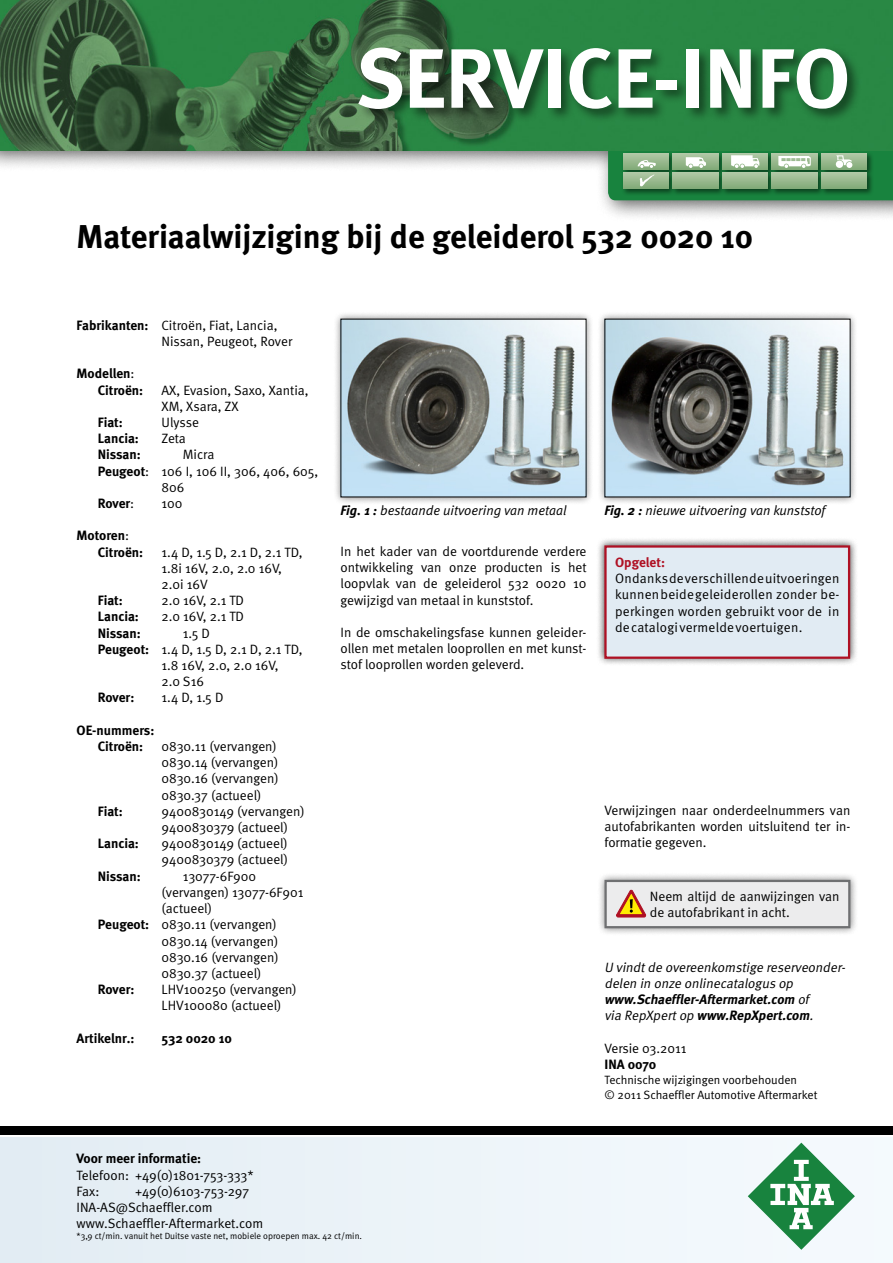
<style>
.page{position:relative;width:893px;height:1263px;background:#fff}
.page>*{position:absolute;margin:0;border:0;box-sizing:border-box;transform-origin:0 0}
.t1{font:700 84px "Meta";color:#fff}
.t2{font:700 33px "Meta";color:#000}
.t3{font:13.5px/16.2px "Meta Normal";color:#000}
.t4{font:700 13.5px/16.2px "Meta";color:#000}
.t5{font:italic 13.5px "Meta Normal";color:#000}
.t6{font:italic 13.5px/16.2px "Meta Normal";color:#000}
.t7{font:italic 700 13.5px/16.2px "Meta";color:#000}
.t8{font:700 13.5px "Meta";letter-spacing:-.005em;color:#af1023}
.t9{font:12px/14.4px "Meta Normal";color:#000}
.t10{font:9px "Meta Normal";color:#000}
.s1{font-family:"Meta";font-weight:700}
.s2{font-family:"Meta Normal";font-weight:400}
</style>
<div class="page">
<div style="left:0;top:1137px;width:893px;height:126px;background:#ecf3f8"></div>
<div style="left:0;top:1126px;width:893px;height:9px;background:#000"></div>
<svg style="left:748px;top:1142px;width:107px;height:108px"></svg>
<div style="left:0;top:0;width:893px;height:222px;background:#000;opacity:.6"></div>
<img style="left:0;top:0;width:893px;height:150px">
<div style="left:355px;top:45px;width:507px;height:79px;background:#000;opacity:.5"></div>
<div style="left:597px;top:872px;width:261px;height:64px;background:#000;opacity:.5"></div>
<div style="left:606px;top:881px;width:243px;height:46px;background:#ececed"></div>
<div style="left:604px;top:880px;width:246px;height:48px;border:2px solid #6f7072"></div>
<svg style="left:616px;top:890px;width:30px;height:27px"></svg>
<div style="left:333px;top:311px;width:261px;height:194px;background:#000;opacity:.5"></div>
<img style="left:342px;top:321px;width:242px;height:174px">
<div style="left:597px;top:311px;width:261px;height:194px;background:#000;opacity:.5"></div>
<img style="left:606px;top:321px;width:242px;height:174px">
<div style="left:597px;top:538px;width:261px;height:129px;background:#000;opacity:.7"></div>
<div style="left:605px;top:546px;width:244px;height:112px;background:#e1ebf3"></div>
<div style="left:604px;top:545px;width:246px;height:114px;border:2px solid #af1023"></div>
<svg style="left:608px;top:150px;width:285px;height:50px;background:#669f70"></svg>
<h1 class="t1" style="left:356px;top:25px;width:496px">SERVICE-INFO</h1>
<h2 class="t2" style="left:77px;top:215px;width:678px">Materiaalwijziging bij de geleiderol 532 0020 10</h2>
<p class="t3" style="left:162px;top:317px;width:132px;text-indent:-85px"><span class="s1">Fabrikanten:</span> Citroën, Fiat, Lancia,<br>Nissan, Peugeot, Rover</p>
<p class="t4" style="left:98px;top:365px;width:47px;text-indent:-21px">Modellen<span class="s2">:<br></span>Citroën:</p>
<p class="t3" style="left:162px;top:382px;width:148px">AX, Evasion, Saxo, Xantia,<br>XM, Xsara, ZX</p>
<p class="t4" style="left:98px;top:414px;width:27px">Fiat:</p>
<p class="t3" style="left:162px;top:414px;width:39px">Ulysse</p>
<p class="t4" style="left:98px;top:430px;width:43px">Lancia:</p>
<p class="t3" style="left:162px;top:430px;width:26px">Zeta</p>
<p class="t4" style="left:98px;top:446px;width:44px">Nissan:</p>
<p class="t3" style="left:183px;top:446px;width:33px">Micra</p>
<p class="t3" style="left:98px;top:463px;width:222px"><span class="s1">Peugeot</span>: 106 I, 106 II, 306, 406, 605,</p>
<p class="t3" style="left:162px;top:479px;width:24px">806</p>
<p class="t4" style="left:98px;top:495px;width:38px">Rover<span class="s2">:</span></p>
<p class="t3" style="left:162px;top:495px;width:23px">100</p>
<p class="t4" style="left:98px;top:527px;width:47px;text-indent:-21px">Motoren<span class="s2">:<br></span>Citroën:</p>
<p class="t3" style="left:162px;top:544px;width:143px">1.4 D, 1.5 D, 2.1 D, 2.1 TD,<br>1.8i 16V, 2.0, 2.0 16V,<br>2.0i 16V</p>
<p class="t4" style="left:98px;top:592px;width:27px">Fiat:</p>
<p class="t3" style="left:162px;top:592px;width:84px">2.0 16V, 2.1 TD</p>
<p class="t4" style="left:98px;top:608px;width:43px">Lancia:</p>
<p class="t3" style="left:162px;top:608px;width:84px">2.0 16V, 2.1 TD</p>
<p class="t4" style="left:98px;top:624px;width:44px">Nissan:</p>
<p class="t3" style="left:183px;top:625px;width:29px">1.5 D</p>
<p class="t3" style="left:98px;top:641px;width:206px"><span class="s1">Peugeot:</span> 1.4 D, 1.5 D, 2.1 D, 2.1 TD,</p>
<p class="t3" style="left:162px;top:657px;width:118px">1.8 16V, 2.0, 2.0 16V,</p>
<p class="t3" style="left:162px;top:673px;width:44px">2.0 S16</p>
<p class="t4" style="left:98px;top:689px;width:38px">Rover:</p>
<p class="t3" style="left:162px;top:689px;width:63px">1.4 D, 1.5 D</p>
<p class="t4" style="left:98px;top:722px;width:58px;text-indent:-21px">OE-nummers:<br>Citroën:</p>
<p class="t3" style="left:162px;top:738px;width:119px">0830.11 (vervangen)<br>0830.14 (vervangen)<br>0830.16 (vervangen)<br>0830.37 (actueel)</p>
<p class="t4" style="left:98px;top:803px;width:27px">Fiat:</p>
<p class="t3" style="left:162px;top:803px;width:145px">9400830149 (vervangen)<br>9400830379 (actueel)</p>
<p class="t4" style="left:98px;top:835px;width:43px">Lancia:</p>
<p class="t3" style="left:162px;top:835px;width:128px">9400830149 (actueel)<br>9400830379 (actueel)</p>
<p class="t4" style="left:98px;top:867px;width:44px">Nissan:</p>
<p class="t3" style="left:183px;top:868px;width:75px">13077-6F900</p>
<p class="t3" style="left:162px;top:884px;width:143px">(vervangen) 13077-6F901</p>
<p class="t3" style="left:162px;top:900px;width:52px">(actueel)</p>
<p class="t3" style="left:98px;top:916px;width:181px"><span class="s1">Peugeot:</span> 0830.11 (vervangen)</p>
<p class="t3" style="left:162px;top:932px;width:118px">0830.14 (vervangen)</p>
<p class="t3" style="left:162px;top:949px;width:119px">0830.16 (vervangen)</p>
<p class="t3" style="left:162px;top:965px;width:101px">0830.37 (actueel)</p>
<p class="t4" style="left:98px;top:981px;width:38px">Rover:</p>
<p class="t3" style="left:162px;top:981px;width:137px">LHV100250 (vervangen)<br>LHV100080 (actueel)</p>
<p class="t4" style="left:77px;top:1029px;width:59px">Artikelnr.:</p>
<p class="t4" style="left:162px;top:1029px;width:72px">532 0020 10</p>
<p class="t5" style="left:340px;top:502px;width:228px"><span class="s1">Fig. 1 :</span> bestaande uitvoering van metaal</p>
<p class="t5" style="left:604px;top:502px;width:222px"><span class="s1">Fig. 2 :</span> nieuwe uitvoering van kunststof</p>
<p class="t3" style="left:341px;top:543px;width:248px;text-align:justify">In het kader van de voortdurende verdere ontwikkeling van onze producten is het loopvlak van de geleiderol 532 0020 10 gewijzigd van metaal in kunststof.</p>
<p class="t3" style="left:341px;top:624px;width:247px;text-align:justify">In de omschakelingsfase kunnen geleider&shy;ollen met metalen looprollen en met kunst&shy;stof looprollen worden geleverd.</p>
<p class="t8" style="left:615px;top:554px;width:51px">Opgelet:</p>
<p class="t3" style="left:615px;top:570px;width:226px;text-align:justify">Ondanks de verschillende uitvoeringen kunnen beide geleiderollen zonder be&shy;perkingen worden gebruikt voor de in de catalogi vermelde voertuigen.</p>
<p class="t3" style="left:604px;top:802px;width:247px;text-align:justify">Verwijzingen naar onderdeelnummers van autofabrikanten worden uitsluitend ter in&shy;formatie gegeven.</p>
<p class="t3" style="left:650px;top:888px;width:191px">Neem altijd de aanwijzingen van de autofabrikant in acht.</p>
<p class="t6" style="left:604px;top:959px;width:245px">U vindtde overeenkomstige reserveonder&shy;delen in onze onlinecatalogus op</p>
<p class="t7" style="left:604px;top:991px;width:213px">www.Schaeffler-Aftermarket.com <span class="s2">of via RepXpertop</span> www.RepXpert.com<span class="s2">.</span></p>
<p class="t3" style="left:604px;top:1040px;width:84px">Versie 03.2011</p>
<p class="t4" style="left:604px;top:1056px;width:53px">INA 0070</p>
<p class="t9" style="left:604px;top:1073px;width:214px">Technische wijzigingen voorbehouden<br>© 2011 Schaeffler Automotive Aftermarket</p>
<p class="t4" style="left:77px;top:1150px;width:126px">Voor meer informatie:</p>
<p class="t3" style="left:77px;top:1166px;width:179px">Telefoon: +49(0)1801-753-333*<br>Fax:</p>
<p class="t3" style="left:77px;top:1183px;width:188px;text-indent:58px">+49(0)6103-753-297<br>INA-AS@Schaeffler.com www.Schaeffler-Aftermarket.com</p>
<p class="t10" style="left:77px;top:1230px;width:287px">*3,9 ct/min. vanuit het Duitse vaste net, mobiele oproepen max. 42 ct/min.</p>
</div>
